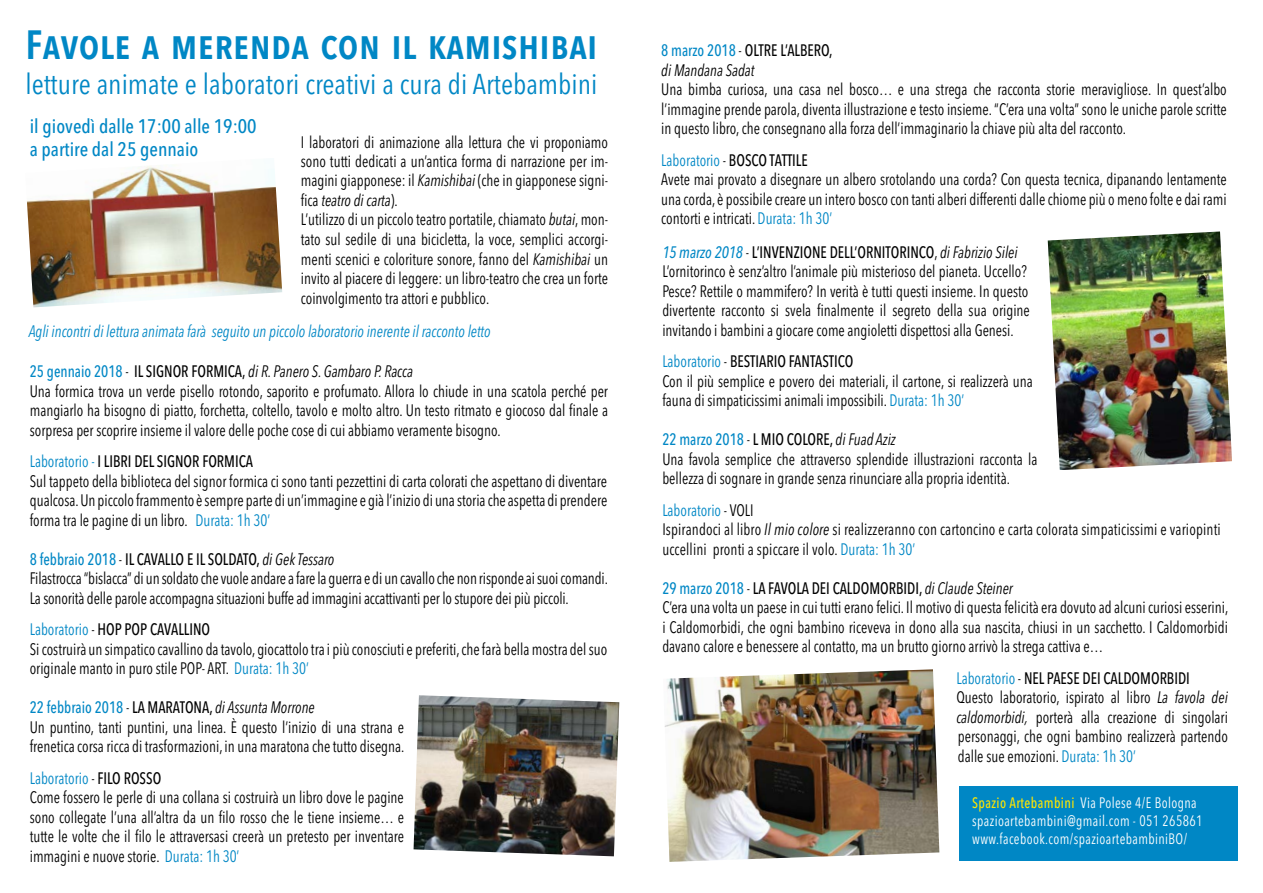
<style>
.page{position:relative;width:1263px;height:893px;background:#fff}
.page>*{position:absolute;margin:0;border:0;box-sizing:border-box;transform-origin:0 0}
.t1{font:600 condensed 40.5px "Avenir Next LT Pro";letter-spacing:.01em;color:#0087c5}
.t2{font:condensed 28.5px "Avenir Next LT Pro";color:#0087c5}
.t3{font:500 condensed 19.5px/23.4px "Avenir Next LT Pro";color:#0087c5}
.t4{font:condensed 16.5px/19.5px "Avenir Next LT Pro";color:#000;scale:.9 1}
.t5{font:500 condensed 16.5px "Avenir Next LT Pro";color:#000;scale:.9 1}
.t6{font:italic condensed 16.5px "Avenir Next LT Pro";color:#0087c5;scale:.9 1}
.t7{font:condensed 16.5px "Avenir Next LT Pro";color:#0087c5;scale:.9 1}
.t8{font:500 condensed 16.5px "Avenir Next LT Pro";color:#0087c5;scale:.9 1}
.t9{font:italic condensed 16.5px "Avenir Next LT Pro";color:#000;scale:.9 1}
.t10{font:condensed 15px/18px "Avenir Next LT Pro";letter-spacing:.03em;color:#fff;scale:.9 1}
.s1{font-style:italic}
.s2{font-weight:500}
.s3{font-weight:400;color:#0087c5}
.s4{color:#0087c5}
.s5{font-weight:400}
.s6{font-weight:400;color:#000}
.s7{color:#000}
.s8{font-weight:500;color:#000}
.s9{font-style:italic;color:#0087c5}
.s10{font-weight:500;color:#0087c5}
.s11{font-weight:500;color:#ffe600}
</style>
<div class="page">
<img style="left:414px;top:695px;width:205px;height:161px">
<img style="left:27px;top:166px;width:255px;height:141px">
<img style="left:664px;top:669px;width:275px;height:193px">
<img style="left:1048px;top:231px;width:184px;height:239px">
<div style="left:959px;top:787px;width:278px;height:74px;background:#0087c5"></div>
<h1 class="t1" style="left:26px;top:20px;width:573px">Favole a merenda con il kamishibai</h1>
<h2 class="t2" style="left:26px;top:66px;width:573px">letture animate e laboratori creativi a cura di Artebambini</h2>
<p class="t3" style="left:30px;top:114px;width:228px">il giovedì dalle 17:00 alle 19:00 a partire dal 25 gennaio</p>
<p class="t4" style="left:301px;top:132px;width:343px">I laboratori di animazione alla lettura che vi proponiamo sono tutti dedicati a un’antica forma di narrazione per im&shy;magini giapponese: il <span class="s1">Kamishibai</span> (che in giapponese signi&shy;fica <span class="s1">teatro di carta</span>).<br>L’utilizzo di un piccolo teatro portatile, chiamato <span class="s1">butai</span>, mon&shy;tato sul sedile di una bicicletta, la voce, semplici accorgi&shy;menti scenici e coloriture sonore, fanno del <span class="s1">Kamishibai</span> un invito al piacere di leggere: un libro-teatro che crea un forte coinvolgimento tra attori e pubblico.</p>
<p class="t6" style="left:29px;top:321px;width:515px">Agli incontri di lettura animata farà seguito un piccolo laboratorio inerente il racconto letto</p>
<p class="t4" style="left:30px;top:361px;width:644px;text-indent:212px"><span class="s2">,</span> <span class="s1">di R. Panero S. Gambaro P. Racca<br></span>Una formica trova un verde pisello rotondo, saporito e profumato. Allora lo chiude in una scatola perché per mangiarlo ha bisogno di piatto, forchetta, coltello, tavolo e molto altro. Un testo ritmato e giocoso dal finale a sorpresa per scoprire insieme il valore delle poche cose di cui abbiamo veramente bisogno.</p>
<p class="t5" style="left:30px;top:451px;width:150px"><span class="s3">Laboratorio -</span> I LIBRI DEL SIGNOR</p>
<p class="t5" style="left:202px;top:451px;width:16px">FORMICA</p>
<p class="t4" style="left:30px;top:471px;width:643px;text-align:justify">Sul tappeto della biblioteca del signor formica ci sono tanti pezzettini di carta colorati che aspettano di diventare qualcosa. Un piccolo frammento è sempre parte di un’immagine e già l’inizio di una storia che aspetta di prendere forma tra le pagine di un libro. <span class="s4">Durata: 1h 30’</span></p>
<p class="t5" style="left:30px;top:549px;width:230px"><span class="s4">8 febbraio 2018</span> <span class="s5">-</span> I L CAVALLO E I L SOLDATO</p>
<p class="t8" style="left:30px;top:361px;width:138px">25 gennaio 2018 <span class="s6">-</span> <span class="s7">I L SIGNOR</span></p>
<p class="t5" style="left:191px;top:361px;width:16px">FORMICA</p>
<p class="t4" style="left:30px;top:549px;width:644px;text-indent:227px"><span class="s2">,</span> <span class="s1">di Gek Tessaro<br></span>Filastrocca “bislacca” di un soldato che vuole andare a fare la guerra e di un cavallo che non risponde ai suoi comandi.<br>La sonorità delle parole accompagna situazioni buffe ad immagini accattivanti per lo stupore dei più piccoli.</p>
<p class="t4" style="left:30px;top:620px;width:643px"><span class="s4">Laboratorio</span> - <span class="s2">HOP POP CAVALLINO<br></span>Si costruirà un simpatico cavallino da tavolo, giocattolo tra i più conosciuti e preferiti, che farà bella mostra del suo originale manto in puro stile POP- ART. <span class="s4">Durata: 1h 30’</span></p>
<p class="t8" style="left:30px;top:697px;width:141px">22 febbraio 2018 <span class="s6">-</span> <span class="s7">LA MARATONA</span></p>
<p class="t4" style="left:30px;top:698px;width:418px;text-indent:180px"><span class="s2">,</span> <span class="s1">di Assunta Morrone<br></span>Un puntino, tanti puntini, una linea. È questo l’inizio di una strana e frenetica corsa ricca di trasformazioni, in una maratona che tutto disegna.</p>
<p class="t4" style="left:30px;top:768px;width:417px"><span class="s4">Laboratorio</span> - <span class="s2">FI LO ROSSO<br></span>Come fossero le perle di una collana si costruirà un libro dove le pagine sono collegate l’una all’altra da un filo rosso che le tiene insieme… e tutte le volte che il filo le attraversasi creerà un pretesto per inventare immagini e nuove storie. <span class="s4">Durata: 1h 30’</span></p>
<p class="t5" style="left:661px;top:40px;width:164px"><span class="s4">8 marzo 2018</span> <span class="s5">-</span> OLTRE L’ALBERO</p>
<p class="t5" style="left:829px;top:40px;width:5px">,</p>
<p class="t9" style="left:661px;top:60px;width:105px">di Mandana Sadat</p>
<p class="t4" style="left:661px;top:79px;width:630px;text-align:justify">Una bimba curiosa, una casa nel bosco… e una strega che racconta storie meravigliose. In quest’albo l’immagine prende parola, diventa illustrazione e testo insieme. “C’era una volta” sono le uniche parole scritte in questo libro, che consegnano alla forza dell’immaginario la chiave più alta del racconto.</p>
<p class="t7" style="left:661px;top:150px;width:85px">Laboratorio <span class="s7">-</span> <span class="s8">BOSCO</span></p>
<p class="t5" style="left:770px;top:150px;width:7px">TATTI</p>
<p class="t5" style="left:796px;top:150px;width:13px">LE</p>
<p class="t4" style="left:661px;top:169px;width:630px;text-align:justify">Avete mai provato a disegnare un albero srotolando una corda? Con questa tecnica, dipanando lentamente una corda, è possibile creare un intero bosco con tanti alberi differenti dalle chiome più o meno folte e dai rami contorti e intricati. <span class="s4">Durata: 1h 30’</span></p>
<p class="t5" style="left:662px;top:242px;width:138px"><span class="s9">15 marzo 2018</span> <span class="s5">-</span> L’INVENZIONE</p>
<p class="t5" style="left:830px;top:242px;width:40px">DE LL’ORNITORINCO</p>
<p class="t4" style="left:662px;top:242px;width:410px;text-indent:272px">, <span class="s1">di Fabrizio Silei </span>L’ornitorinco è senz’altro l’animale più misterioso del pianeta. Uccello?<br>Pesce? Rettile o mammifero? In verità è tutti questi insieme. In questo divertente racconto si svela finalmente il segreto della sua origine invitando i bambini a giocare come angioletti dispettosi alla Genesi.</p>
<p class="t7" style="left:662px;top:352px;width:83px">Laboratorio <span class="s7">-</span> <span class="s8">BESTIARIO</span></p>
<p class="t5" style="left:789px;top:352px;width:15px">FANTASTICO</p>
<p class="t4" style="left:662px;top:371px;width:413px">Con il più semplice e povero dei materiali, il cartone, si realizzerà una fauna di simpaticissimi animali impossibili. <span class="s4">Durata: 1h 30’</span></p>
<p class="t4" style="left:662px;top:430px;width:418px"><span class="s10">22 marzo 2018</span> - <span class="s2">L MIO CO LORE,</span> <span class="s1">di Fuad Aziz<br></span>Una favola semplice che attraverso splendide illustrazioni racconta la bellezza di sognare in grande senza rinunciare alla propria identità.</p>
<p class="t4" style="left:662px;top:500px;width:622px"><span class="s4">Laboratorio</span> - VOLI<br>Ispirandoci al libro <span class="s1">Il mio colore</span> si realizzeranno con cartoncino e carta colorata simpaticissimi e variopinti uccellini pronti a spiccare il volo. <span class="s4">Durata: 1h 30’</span></p>
<p class="t5" style="left:662px;top:578px;width:221px"><span class="s4">29 marzo 2018</span> <span class="s5">-</span> LA FAVOLA DEI CALDOMORBIDI</p>
<p class="t4" style="left:662px;top:578px;width:630px;text-indent:257px"><span class="s2">,</span> <span class="s1">di Claude Steiner<br></span>C’era una volta un paese in cui tutti erano felici. Il motivo di questa felicità era dovuto ad alcuni curiosi esserini, i Caldomorbidi, che ogni bambino riceveva in dono alla sua nascita, chiusi in un sacchetto. I Caldomorbidi davano calore e benessere al contatto, ma un brutto giorno arrivò la strega cattiva e…</p>
<p class="t7" style="left:956px;top:668px;width:109px">Laboratorio <span class="s7">-</span> <span class="s8">NEL PAESE</span></p>
<p class="t4" style="left:956px;top:668px;width:303px;text-indent:126px"><span class="s2">DEI CALDOMORBIDI<br></span>Questo laboratorio, ispirato al libro <span class="s1">La favola dei caldomorbidi,</span> porterà alla creazione di singolari personaggi, che ogni bambino realizzerà partendo dalle sue emozioni. <span class="s4">Durata: 1h 30’</span></p>
<p class="t10" style="left:972px;top:794px;width:257px"><span class="s11">Spazio Artebambini</span> Via Polese 4/E Bologna spazioartebambini@gmail.com - 051 265861 www.facebook.com/spazioartebambiniBO/</p>
</div>
